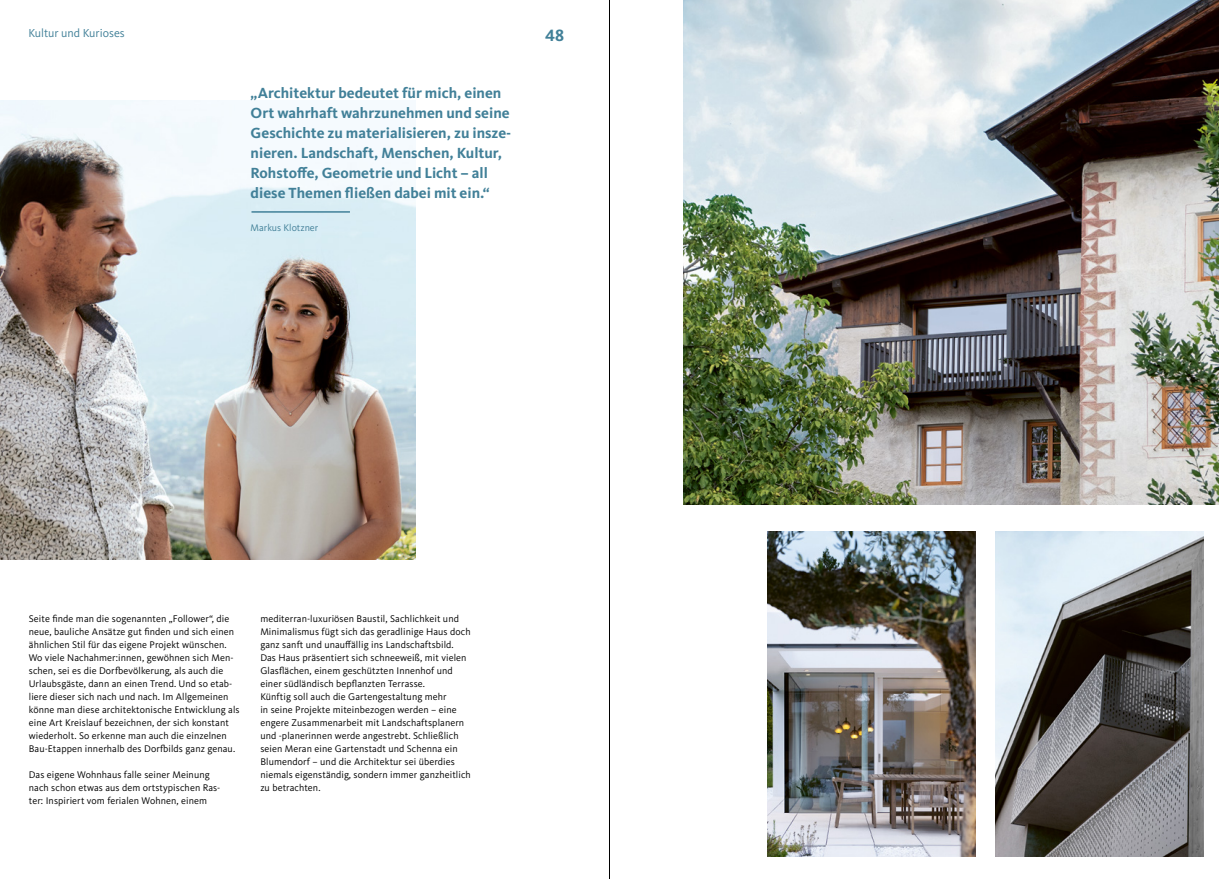
<style>
.page{position:relative;width:1219px;height:879px;background:#fff}
.page>*{position:absolute;margin:0;border:0;box-sizing:border-box;transform-origin:0 0}
.t1{font:700 17px "Kievit OT";color:#418098}
.Zitat{font:700 15.2px/19.9px "Kievit OT";color:#418098}
.t2{font:12px "Kievit OT";color:#418098}
.Fließtext{font:10px/13px "Kievit OT";letter-spacing:.01em;color:#000}
.t3{font:10px "Kievit OT";color:#418098}
</style>
<div class="page">
<img style="left:683px;top:0;width:536px;height:505px">
<img style="left:767px;top:531px;width:208px;height:325px">
<img style="left:995px;top:531px;width:208px;height:325px">
<img style="left:0;top:101px;width:415px;height:458px">
<hr style="left:251px;top:211px;width:99px;height:2px;background:#418098">
<hr style="left:609px;top:0;width:1px;height:879px;background:#000">
<p class="t2" style="left:28px;top:27px;width:98px">Kultur und Kurioses</p>
<p class="t1" style="left:545px;top:26px;width:20px">48</p>
<p class="Zitat" style="left:251px;top:83px;width:262px">„Architektur bedeutet für mich, einen Ort wahrhaft wahrzunehmen und seine Geschichte zu materialisieren, zu insze&shy;nieren. Landschaft, Menschen, Kultur, Rohstoffe, Geometrie und Licht – all diese Themen fließen dabei mit ein.“</p>
<p class="t3" style="left:251px;top:222px;width:69px">Markus Klotzner</p>
<p class="Fließtext" style="left:29px;top:612px;width:212px">Seite finde man die sogenannten „Follower“, die neue, bauliche Ansätze gut finden und sich einen ähnlichen Stil für das eigene Projekt wünschen.<br>Wo viele Nachahmer:innen, gewöhnen sich Men&shy;schen, sei es die Dorfbevölkerung, als auch die Urlaubsgäste, dann an einen Trend. Und so etab&shy;liere dieser sich nach und nach. Im Allgemeinen könne man diese architektonische Entwicklung als eine Art Kreislauf bezeichnen, der sich konstant wiederholt. So erkenne man auch die einzelnen Bau-Etappen innerhalb des Dorfbilds ganz genau.</p>
<p class="Fließtext" style="left:29px;top:768px;width:193px">Das eigene Wohnhaus falle seiner Meinung nach schon etwas aus dem ortstypischen Ras&shy;ter: Inspiriert vom ferialen Wohnen, einem</p>
<p class="Fließtext" style="left:260px;top:612px;width:212px">mediterran-luxuriösen Baustil, Sachlichkeit und Minimalismus fügt sich das geradlinige Haus doch ganz sanft und unauffällig ins Landschaftsbild.<br>Das Haus präsentiert sich schneeweiß, mit vielen Glasflächen, einem geschützten Innenhof und einer südländisch bepflanzten Terrasse.</p>
<p class="Fließtext" style="left:260px;top:690px;width:212px">Künftig soll auch die Gartengestaltung mehr<br>in seine Projekte miteinbezogen werden – eine engere Zusammenarbeit mit Landschaftsplanern und -planerinnen werde angestrebt. Schließlich seien Meran eine Gartenstadt und Schenna ein Blumendorf – und die Architektur sei überdies niemals eigenständig, sondern immer ganzheitlich zu betrachten.</p>
</div>
